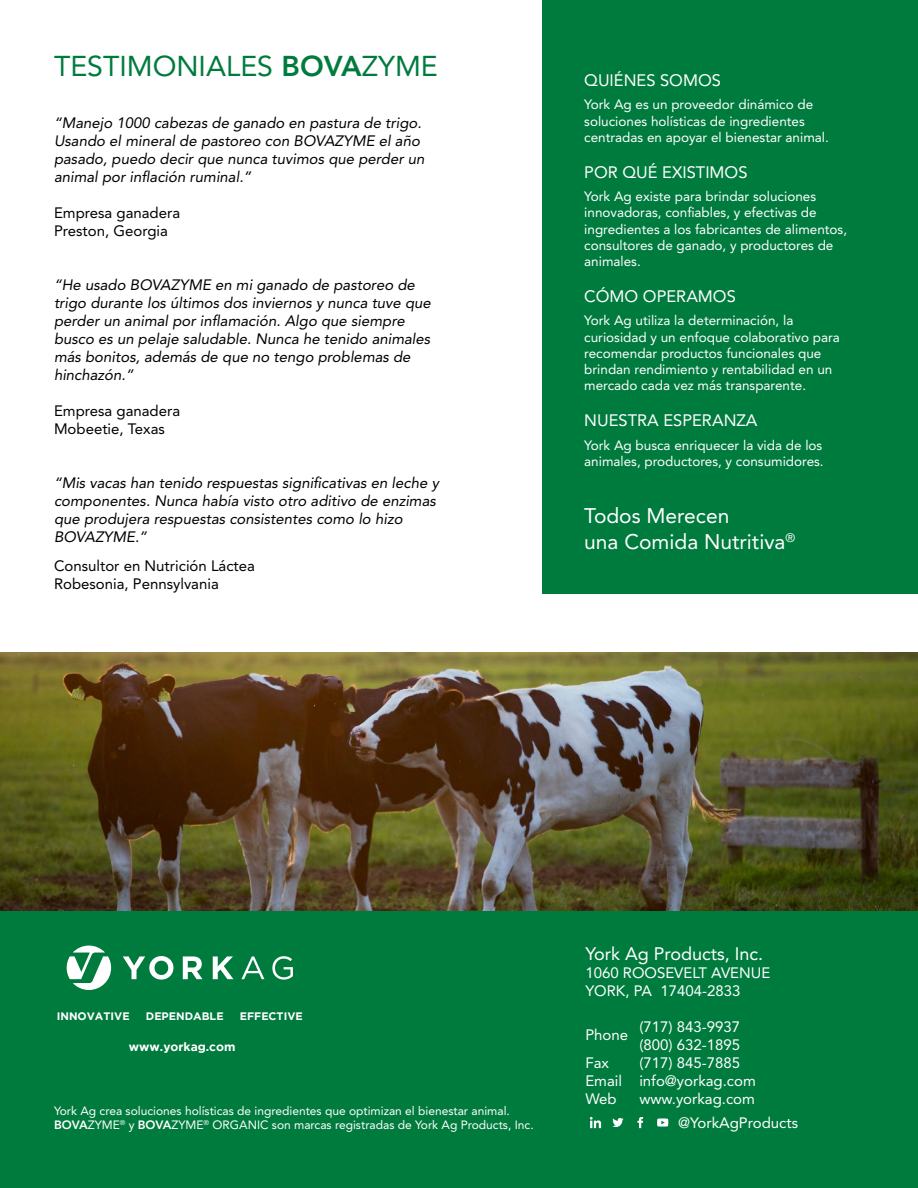
<style>
.page{position:relative;width:918px;height:1188px;background:#fff}
.page>*{position:absolute;margin:0;border:0;box-sizing:border-box;transform-origin:0 0}
.t1{font:28.5px "Avenir LT Std";color:#007b3e}
.t2{font:21px/25.2px "Avenir LT Std";color:#fff}
.t3{font:18px "Avenir LT Std";color:#fff}
.t4{font:16.5px "Avenir LT Std";color:#fff}
.t5{font:15px/18px "Avenir LT Std";color:#000}
.t6{font:15px/18px "Avenir LT Std";color:#fff}
.t7{font:13.5px/16.2px "Avenir LT Std";color:#fff}
.t8{font:12px/14.4px "Avenir LT Std";color:#fff}
.t9{font:700 12px "Gotham";color:#fff}
.t10{font:700 10.8px "Gotham";color:#fff}
.s1{font-weight:800}
</style>
<div class="page">
<div style="left:542px;top:0;width:376px;height:594px;background:#007b3e"></div>
<img style="left:0;top:653px;width:918px;height:258px">
<div style="left:0;top:911px;width:918px;height:277px;background:#007b3e"></div>
<svg style="left:67px;top:946px;width:44px;height:44px"></svg>
<svg style="left:123px;top:956px;width:50px;height:24px"></svg>
<svg style="left:183px;top:956px;width:19px;height:23px"></svg>
<svg style="left:213px;top:956px;width:20px;height:23px"></svg>
<svg style="left:241px;top:956px;width:23px;height:23px"></svg>
<svg style="left:272px;top:956px;width:21px;height:24px"></svg>
<svg style="left:657px;top:1118px;width:11px;height:9px"></svg>
<svg style="left:612px;top:1118px;width:11px;height:9px"></svg>
<svg style="left:590px;top:1117px;width:11px;height:11px"></svg>
<svg style="left:637px;top:1117px;width:6px;height:11px"></svg>
<h1 class="t1" style="left:54px;top:49px;width:385px">TESTIMONIALES <span class="s1">BOVA</span>ZYME</h1>
<p class="t5" style="left:54px;top:114px;width:374px">“Manejo 1000 cabezas de ganado en pastura de trigo.<br>Usando el mineral de pastoreo con BOVAZYME el año pasado, puedo decir que nunca tuvimos que perder un animal por inflación ruminal.”</p>
<p class="t5" style="left:54px;top:204px;width:128px">Empresa ganadera<br>Preston, Georgia</p>
<p class="t5" style="left:54px;top:276px;width:381px">“He usado BOVAZYME en mi ganado de pastoreo de trigo durante los últimos dos inviernos y nunca tuve que perder un animal por inflamación. Algo que siempre busco es un pelaje saludable. Nunca he tenido animales más bonitos, además de que no tengo problemas de hinchazón.”</p>
<p class="t5" style="left:54px;top:402px;width:128px">Empresa ganadera<br>Mobeetie, Texas</p>
<p class="t5" style="left:54px;top:474px;width:389px">“Mis vacas han tenido respuestas significativas en leche y componentes. Nunca había visto otro aditivo de enzimas que produjera respuestas consistentes como lo hizo BOVAZYME.”</p>
<p class="t5" style="left:54px;top:557px;width:202px">Consultor en Nutrición Láctea<br>Robesonia, Pennsylvania</p>
<p class="t4" style="left:584px;top:71px;width:138px">QUIÉNES SOMOS</p>
<p class="t7" style="left:584px;top:97px;width:246px">York Ag es un proveedor dinámico de soluciones holísticas de ingredientes centradas en apoyar el bienestar animal.</p>
<p class="t4" style="left:584px;top:162px;width:165px">POR QUÉ EXISTIMOS</p>
<p class="t7" style="left:584px;top:188px;width:264px">York Ag existe para brindar soluciones innovadoras, confiables, y efectivas de ingredientes a los fabricantes de alimentos, consultores de ganado, y productores de animales.</p>
<p class="t4" style="left:584px;top:287px;width:153px">CÓMO OPERAMOS</p>
<p class="t7" style="left:584px;top:313px;width:257px">York Ag utiliza la determinación, la curiosidad y un enfoque colaborativo para recomendar productos funcionales que brindan rendimiento y rentabilidad en un mercado cada vez más transparente.</p>
<p class="t4" style="left:584px;top:411px;width:175px">NUESTRA ESPERANZA</p>
<p class="t7" style="left:584px;top:437px;width:241px">York Ag busca enriquecer la vida de los animales, productores, y consumidores.</p>
<h2 class="t2" style="left:584px;top:504px;width:212px">Todos Merecen<br>una Comida Nutritiva<sup>®</sup></h2>
<p class="t10" style="left:57px;top:1010px;width:74px">INNOVATIVE</p>
<p class="t10" style="left:146px;top:1010px;width:79px">DEPENDABLE</p>
<p class="t10" style="left:240px;top:1010px;width:64px">EFFECTIVE</p>
<p class="t9" style="left:129px;top:1040px;width:108px">www.yorkag.com</p>
<p class="t8" style="left:54px;top:1104px;width:481px">York Ag crea soluciones holísticas de ingredientes que optimizan el bienestar animal.<br><span class="s1">BOVA</span>ZYME<sup>®</sup> y <span class="s1">BOVA</span>ZYME<sup>®</sup> ORGANIC son marcas registradas de York Ag Products, Inc.</p>
<p class="t3" style="left:585px;top:943px;width:179px">York Ag Products, Inc.</p>
<p class="t6" style="left:585px;top:964px;width:186px">1060 ROOSEVELT AVENUE<br>YORK, PA 17404-2833</p>
<p class="t6" style="left:639px;top:1018px;width:102px">(717) 843-9937 (800) 632-1895</p>
<p class="t6" style="left:585px;top:1054px;width:25px">Fax</p>
<p class="t6" style="left:585px;top:1026px;width:44px">Phone</p>
<p class="t6" style="left:585px;top:1054px;width:172px;text-indent:54px">(717) 845-7885<br>Email info@yorkag.com<br>Web</p>
<p class="t6" style="left:639px;top:1090px;width:117px">www.yorkag.com</p>
<p class="t6" style="left:678px;top:1114px;width:121px">@YorkAgProducts</p>
</div>
